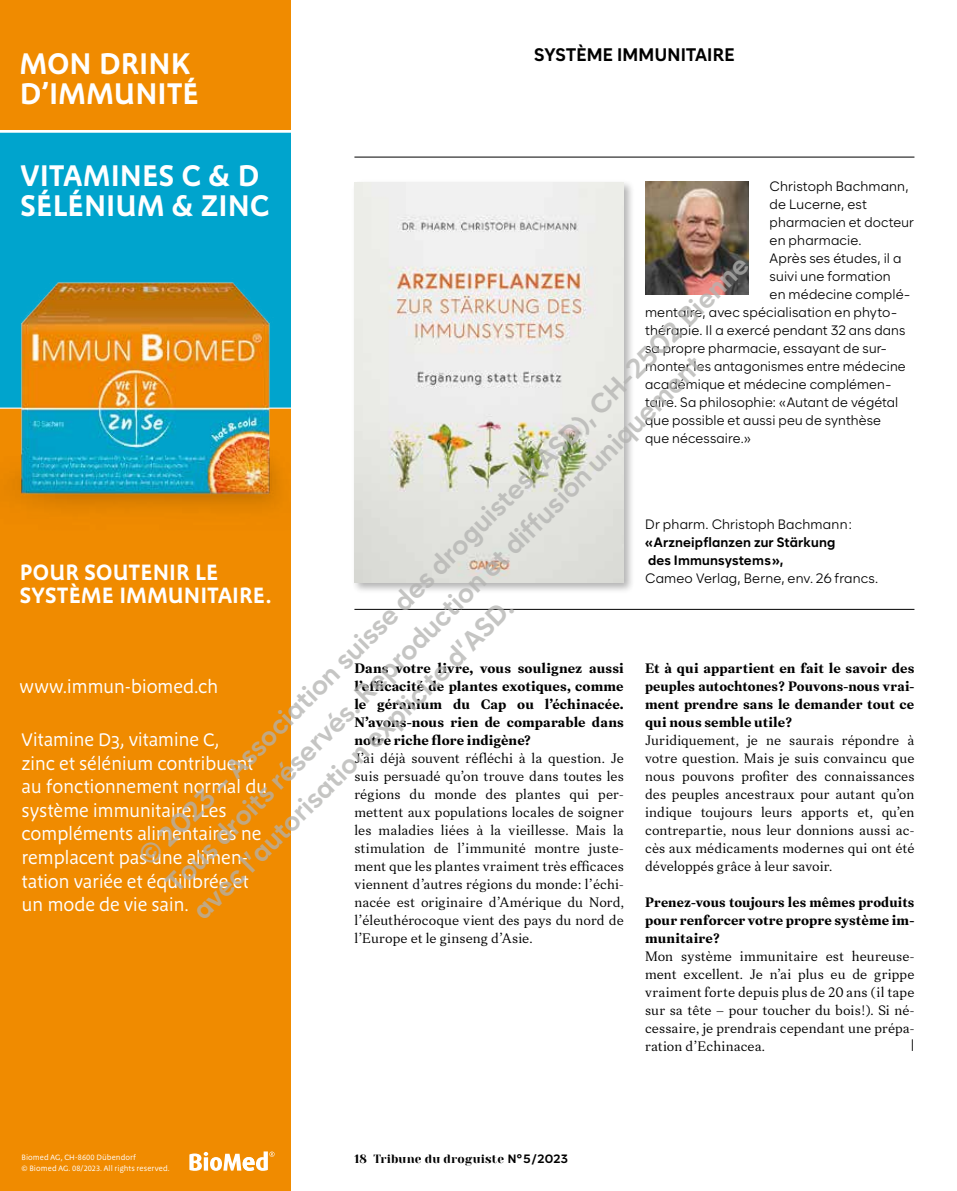
<style>
.page{position:relative;width:957px;height:1191px;background:#fff}
.page>*{position:absolute;margin:0;border:0;box-sizing:border-box;transform-origin:0 0}
.t1{font:600 30.9px/29.5px "Megano Pro";letter-spacing:.005em;color:#fff}
.t2{font:700 27px/38.2px "Zabal";color:rgb(178 178 176/.75)}
.t3{font:600 22.95px/23px "Megano Pro";letter-spacing:.01em;color:#fff}
.t4{font:18.75px/23.5px "Megano Pro";letter-spacing:-.02em;color:#fff}
.t5{font:700 18px "Zabal";letter-spacing:.01em;color:#000}
.t6{font:14.25px/18px "Leyendo";letter-spacing:.005em;color:#000;text-align:justify}
.t7{font:700 14.25px/18px "Leyendo";color:#000;text-align:justify}
.t8{font:13.5px "Zabal";letter-spacing:.015em;color:#000}
.t9{font:700 13.5px/18px "Zabal";letter-spacing:.015em;color:#000}
.t10{font:700 12.15px "Leyendo";color:#000;scale:1.18 1}
.t11{font:12px "Yeseva One";letter-spacing:.02em;color:#000}
.t12{font:7.95px/11.4px "Megano Pro";letter-spacing:.01em;color:#fff}
.s1{font-family:"Zabal";font-weight:700}
</style>
<div class="page">
<div style="left:351px;top:179px;width:285px;height:415px;background:#000;opacity:.3"></div>
<img style="left:354px;top:182px;width:270px;height:401px">
<hr style="left:354px;top:609px;width:560px;height:1px;background:#000">
<hr style="left:354px;top:157px;width:560px;height:1px;background:#000">
<img style="left:645px;top:182px;width:103px;height:112px">
<div style="left:0;top:18px;width:290px;height:407px;background:#00a4cd"></div>
<div style="left:0;top:408px;width:290px;height:783px;background:#f08b00"></div>
<div style="left:0;top:0;width:290px;height:131px;background:#f08b00"></div>
<hr style="left:0;top:130px;width:290px;height:3px;background:#fff">
<svg style="left:189px;top:1151px;width:85px;height:19px"></svg>
<img style="left:0;top:282px;width:290px;height:228px">
<h1 class="t1" style="left:20px;top:49px;width:181px">MON DRINK<br>D’IMMUNITÉ</h1>
<p class="t5" style="left:534px;top:43px;width:202px">SYSTÈME IMMUNITAIRE</p>
<h1 class="t1" style="left:21px;top:161px;width:250px">VITAMINES C &amp; D<br>SÉLÉNIUM &amp; ZINC</h1>
<p class="t8" style="left:769px;top:178px;width:140px">Christoph Bachmann,</p>
<p class="t8" style="left:769px;top:196px;width:99px">de Lucerne, est</p>
<p class="t8" style="left:769px;top:214px;width:146px">pharmacien et docteur</p>
<p class="t8" style="left:769px;top:232px;width:93px">en pharmacie.</p>
<p class="t8" style="left:769px;top:250px;width:133px">Après ses études, il a</p>
<p class="t8" style="left:769px;top:268px;width:122px">suivi une formation</p>
<p class="t8" style="left:769px;top:286px;width:142px">en médecine complé-</p>
<p class="t8" style="left:645px;top:304px;width:252px">mentaire, avec spécialisation en phyto-</p>
<p class="t8" style="left:645px;top:322px;width:262px">thérapie. Il a exercé pendant 32 ans dans</p>
<p class="t8" style="left:645px;top:340px;width:242px">sa propre pharmacie, essayant de sur-</p>
<p class="t8" style="left:645px;top:358px;width:262px">monter les antagonismes entre médecine</p>
<p class="t8" style="left:645px;top:376px;width:248px">académique et médecine complémen-</p>
<p class="t8" style="left:645px;top:394px;width:255px">taire. Sa philosophie: «Autant de végétal</p>
<p class="t8" style="left:645px;top:412px;width:237px">que possible et aussi peu de synthèse</p>
<p class="t8" style="left:645px;top:430px;width:107px">que nécessaire.»</p>
<h2 class="t2" style="left:129px;top:847px;width:851px;rotate:-45deg">© 2023 – Association suisse des droguistes (ASD), CH-2502 Bienne<br>Tous droits réservés. Reproduction et diffusion uniquement<br>avec l’autorisation explicite d’ASD.</h2>
<p class="t8" style="left:645px;top:516px;width:208px">Dr pharm. Christoph Bachmann:</p>
<p class="t9" style="left:645px;top:533px;width:192px">«Arzneipflanzen zur Stärkung des Immunsystems»,</p>
<p class="t8" style="left:645px;top:570px;width:235px">Cameo Verlag, Berne, env. 26 francs.</p>
<h3 class="t3" style="left:20px;top:561px;width:253px">POUR SOUTENIR LE<br>SYSTÈME IMMUNITAIRE.</h3>
<p class="t7" style="left:354px;top:659px;width:271px">Dans votre livre, vous soulignez aussi l’efficacité de plantes exotiques, comme le géranium du Cap ou l’échinacée.<br>N’avons-nous rien de comparable dans notre riche flore indigène?</p>
<p class="t6" style="left:354px;top:748px;width:271px">J’ai déjà souvent réfléchi à la question. Je suis persuadé qu’on trouve dans toutes les régions du monde des plantes qui per&shy;mettent aux populations locales de soigner les maladies liées à la vieillesse. Mais la stimulation de l’immunité montre juste&shy;ment que les plantes vraiment très efficaces viennent d’autres régions du monde: l’échi&shy;nacée est originaire d’Amérique du Nord, l’éleuthérocoque vient des pays du nord de l’Europe et le ginseng d’Asie.</p>
<p class="t7" style="left:645px;top:659px;width:271px">Et à qui appartient en fait le savoir des peuples autochtones? Pouvons-nous vrai&shy;ment prendre sans le demander tout ce qui nous semble utile?</p>
<p class="t6" style="left:645px;top:730px;width:271px">Juridiquement, je ne saurais répondre à votre question. Mais je suis convaincu que nous pouvons profiter des connaissances des peuples ancestraux pour autant qu’on indique toujours leurs apports et, qu’en contrepartie, nous leur donnions aussi ac&shy;cès aux médicaments modernes qui ont été développés grâce à leur savoir.</p>
<p class="t7" style="left:645px;top:893px;width:271px">Prenez-vous toujours les mêmes produits pour renforcer votre propre système im&shy;munitaire?</p>
<p class="t6" style="left:645px;top:946px;width:271px">Mon système immunitaire est heureuse&shy;ment excellent. Je n’ai plus eu de grippe vraiment forte depuis plus de 20 ans (il tape sur sa tête – pour toucher du bois!). Si né&shy;cessaire, je prendrais cependant une prépa&shy;ration d’Echinacea.</p>
<h3 class="t4" style="left:20px;top:675px;width:200px">www.immun-biomed.ch</h3>
<h3 class="t4" style="left:22px;top:728px;width:247px">Vitamine D3, vitamine C,<br>zinc et sélénium contribuent au fonctionnement normal du système immunitaire. Les compléments alimentaires ne remplacent pas une alimen&shy;tation variée et équilibrée et un mode de vie sain.</h3>
<p class="t10" style="left:911px;top:1037px;width:5px">|</p>
<p class="t12" style="left:22px;top:1151px;width:150px">Biomed AG, CH-8600 Dübendorf<br>© Biomed AG. 08/2023. All rights reserved.</p>
<p class="t11" style="left:354px;top:1152px;width:215px">18 Tribune du droguiste <span class="s1">N° 5/2023</span></p>
</div>
